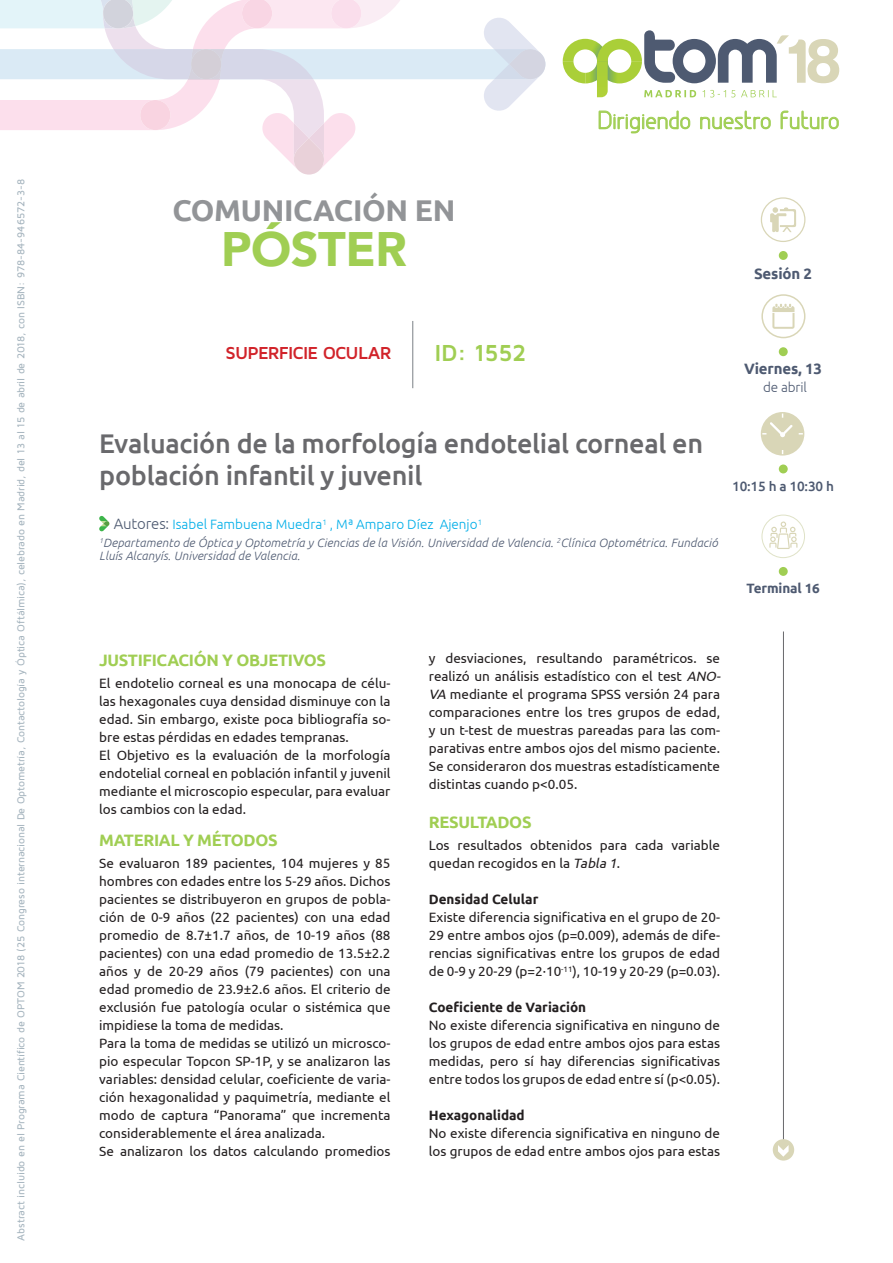
<style>
.page{position:relative;width:893px;height:1263px;background:#fff}
.page>*{position:absolute;margin:0;border:0;box-sizing:border-box;transform-origin:0 0}
.t1{font:900 48.3px "Avenir";letter-spacing:-.01em;color:#a0ce53}
.t2{font:700 30px "Ubuntu";letter-spacing:-.01em;color:#929497}
.t3{font:500 27px/31.5px "Ubuntu";letter-spacing:-.01em;color:#69696c}
.t4{font:700 24px "Maven Pro";letter-spacing:-.03em;color:#a0ce53}
.t5{font:23.4px "Greyscale Basic";color:#a0ce53}
.t6{font:700 18px "Maven Pro";letter-spacing:-.045em;color:#d1232a}
.t7{font:700 16.5px "Ubuntu";letter-spacing:-.02em;color:#a0ce53}
.t8{font:700 15px "Ubuntu";letter-spacing:-.01em;color:#4e5a71}
.t9{font:13.5px/18px "Ubuntu";color:#231f20}
.t10{font:700 13.5px "Ubuntu";color:#231f20}
.t11{font:300 13.5px "Ubuntu";color:#00aee8}
.t12{font:500 13.5px "Ubuntu";letter-spacing:-.01em;color:#4e5a71}
.t13{font:700 13.5px "Ubuntu";color:#4e5a71}
.t14{font:300 13.5px "Ubuntu";letter-spacing:-.01em;color:#4e5a71}
.t15{font:italic 300 12px/13.5px "Ubuntu";letter-spacing:.01em;color:#4e5a71}
.t16{font:500 10.5px "Maven Pro";letter-spacing:-.015em;color:#a5b4be}
.s1{font-size:15px;color:#4e5a71}
.s2{font-style:italic}
</style>
<div class="page">
<svg style="left:563px;top:30px;width:276px;height:67px"></svg>
<svg style="left:599px;top:111px;width:91px;height:22px"></svg>
<svg style="left:700px;top:111px;width:71px;height:18px"></svg>
<svg style="left:781px;top:111px;width:58px;height:18px"></svg>
<svg style="left:0;top:0;width:545px;height:175px"></svg>
<div style="left:773px;top:1139px;width:21px;height:21px;background:#d9d6b7;border-radius:50%"></div>
<svg style="left:778px;top:1145px;width:11px;height:12px"></svg>
<div style="left:761px;top:294px;width:44px;height:44px;border:2px solid #d9d6b7;border-radius:50%"></div>
<div style="left:779px;top:347px;width:9px;height:9px;background:#a0ce53;border-radius:50%"></div>
<div style="left:779px;top:251px;width:9px;height:9px;background:#a0ce53;border-radius:50%"></div>
<svg style="left:772px;top:304px;width:22px;height:25px"></svg>
<div style="left:779px;top:567px;width:9px;height:9px;background:#a0ce53;border-radius:50%"></div>
<div style="left:762px;top:515px;width:43px;height:43px;border:1px solid #dfe2c7;border-radius:50%"></div>
<svg style="left:769px;top:521px;width:28px;height:28px"></svg>
<div style="left:779px;top:464px;width:9px;height:9px;background:#a0ce53;border-radius:50%"></div>
<svg style="left:761px;top:412px;width:43px;height:44px"></svg>
<hr style="left:783px;top:631px;width:1px;height:508px;background:#69696c">
<svg style="left:761px;top:197px;width:44px;height:45px"></svg>
<hr style="left:412px;top:321px;width:1px;height:67px;background:#7a8086">
<svg style="left:99px;top:516px;width:10px;height:15px"></svg>
<p class="t16" style="left:14px;top:1240px;width:1063px;rotate:-90deg">Abstract incluido en el Programa Científico de OPTOM 2018 (25 Congreso internacional De Optometría, Contactología y Óptica Oftálmica), celebrado en Madrid, del 13 al 15 de abril de 2018, con ISBN: 978-84-946572-3-8</p>
<h2 class="t2" style="left:172px;top:192px;width:262px">comunicación EN</h2>
<h1 class="t1" style="left:221px;top:208px;width:187px">PÓSTER</h1>
<h3 class="t6" style="left:226px;top:341px;width:167px">SUPERFICI E OCULAR</h3>
<h3 class="t4" style="left:434px;top:338px;width:94px">ID: 1552</h3>
<h3 class="t5" style="left:597px;top:106px;width:244px">Dirigiendo nuestro futuro</h3>
<p class="t8" style="left:754px;top:264px;width:60px">Sesión 2</p>
<p class="t8" style="left:744px;top:360px;width:79px">Viernes, 13</p>
<p class="t14" style="left:763px;top:379px;width:45px">de abril</p>
<h3 class="t3" style="left:99px;top:427px;width:605px">Evaluación de la morfología endotelial corneal en población infantil y juvenil</h3>
<p class="t11" style="left:114px;top:516px;width:370px"><span class="s1">Autores:</span> Isabel Fambuena Muedra<sup>1</sup> , Mª Amparo Díez Ajenjo<sup>1</sup></p>
<p class="t15" style="left:99px;top:536px;width:620px"><sup>1</sup>Departamento de Óptica y Optometría y Ciencias de la Visión. Universidad de Valencia. <sup>2</sup>Clínica Optométrica. Fundació<br>Lluís Alcanyís. Universidad de Valencia.</p>
<p class="t12" style="left:732px;top:478px;width:103px">10:15 h a 10:30 h</p>
<p class="t13" style="left:747px;top:580px;width:75px">Terminal 16</p>
<p class="t7" style="left:99px;top:650px;width:228px">Justificación y Objetivos</p>
<p class="t9" style="left:99px;top:674px;width:293px">El endotelio corneal es una monocapa de célu&shy;las hexagonales cuya densidad disminuye con la edad. Sin embargo, existe poca bibliografía so&shy;bre estas pérdidas en edades tempranas.<br>El Objetivo es la evaluación de la morfología endotelial corneal en población infantil y juvenil mediante el microscopio especular, para evaluar los cambios con la edad.</p>
<p class="t7" style="left:99px;top:830px;width:180px">Material y Méto dos</p>
<p class="t9" style="left:99px;top:854px;width:293px">Se evaluaron 189 pacientes, 104 mujeres y 85 hombres con edades entre los 5-29 años. Dichos pacientes se distribuyeron en grupos de pobla&shy;ción de 0-9 años (22 pacientes) con una edad promedio de 8.7±1.7 años, de 10-19 años (88 pacientes) con una edad promedio de 13.5±2.2 años y de 20-29 años (79 pacientes) con una edad promedio de 23.9±2.6 años. El criterio de exclusión fue patología ocular o sistémica que impidiese la toma de medidas.<br>Para la toma de medidas se utilizó un microsco&shy;pio especular Topcon SP-1P, y se analizaron las variables: densidad celular, coeficiente de varia&shy;ción hexagonalidad y paquimetría, mediante el modo de captura “Panorama” que incrementa considerablemente el área analizada.<br>Se analizaron los datos calculando promedios</p>
<p class="t9" style="left:429px;top:649px;width:296px">y desviaciones, resultando paramétricos. se realizó un análisis estadístico con el test <span class="s2">ANO-VA</span> mediante el programa SPSS versión 24 para comparaciones entre los tres grupos de edad, y un t-test de muestras pareadas para las com&shy;parativas entre ambos ojos del mismo paciente.<br>Se consideraron dos muestras estadísticamente distintas cuando p&lt;0.05.</p>
<p class="t7" style="left:429px;top:812px;width:104px">Resultados</p>
<p class="t9" style="left:429px;top:836px;width:293px">Los resultados obtenidos para cada variable quedan recogidos en la <span class="s2">Tabla 1</span>.</p>
<p class="t10" style="left:429px;top:891px;width:111px">Densidad Celular</p>
<p class="t9" style="left:429px;top:908px;width:293px;text-align:justify">Existe diferencia significativa en el grupo de 20- 29 entre ambos ojos (p=0.009), además de dife&shy;rencias significativas entre los grupos de edad de 0-9 y 20-29 (p=2·10<sup>-11</sup>), 10-19 y 20-29 (p=0.03).</p>
<p class="t10" style="left:429px;top:999px;width:159px">Coeficiente de Variación</p>
<p class="t9" style="left:429px;top:1016px;width:293px;text-align:justify">No existe diferencia significativa en ninguno de los grupos de edad entre ambos ojos para estas medidas, pero sí hay diferencias significativas entre todos los grupos de edad entre sí (p&lt;0.05).</p>
<p class="t10" style="left:429px;top:1107px;width:97px">Hexagonalidad</p>
<p class="t9" style="left:429px;top:1124px;width:293px">No existe diferencia significativa en ninguno de los grupos de edad entre ambos ojos para estas</p>
</div>
